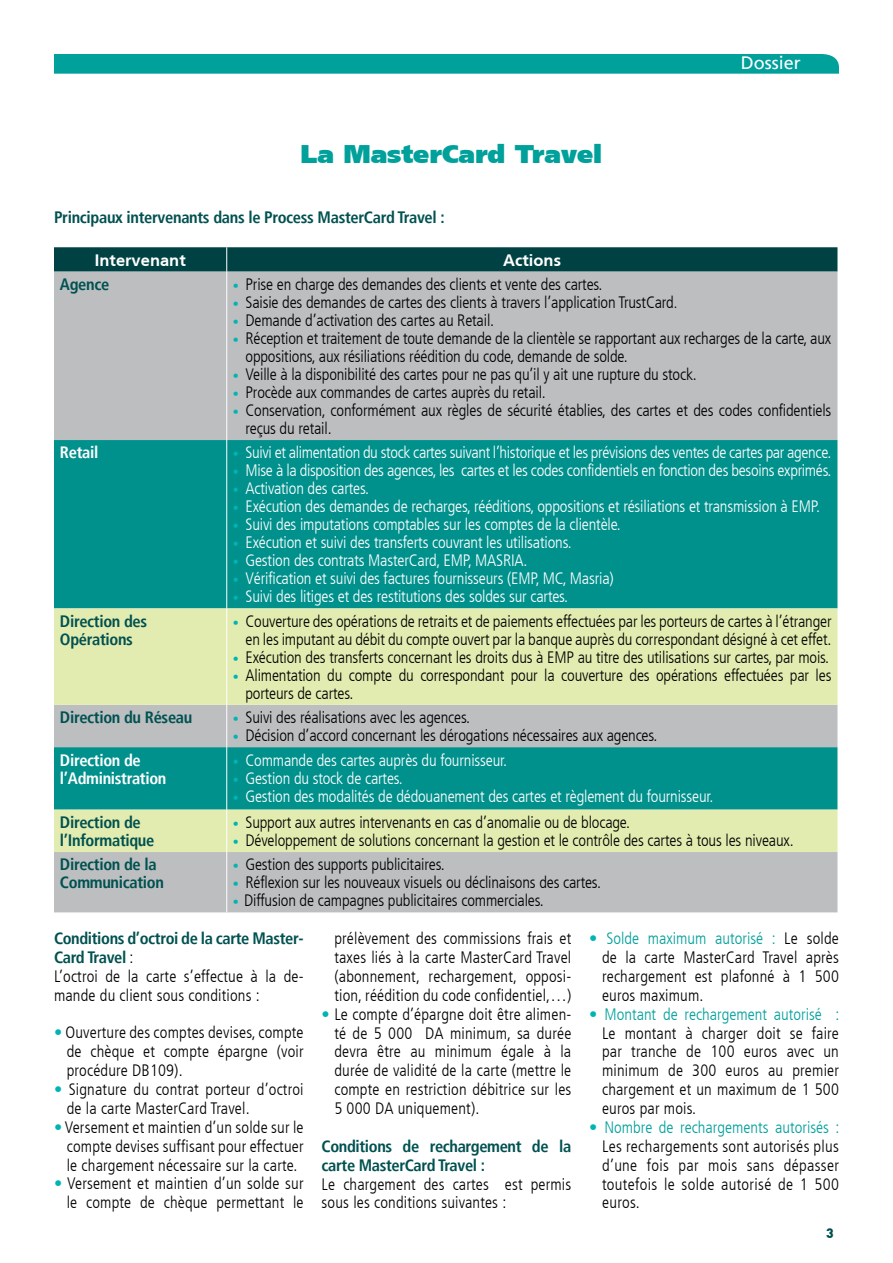
<style>
.page{position:relative;width:893px;height:1263px;background:#fff}
.page>*{position:absolute;margin:0;border:0;box-sizing:border-box;transform-origin:0 0}
.t1{font:900 25.5px "Frutiger CE";color:#00a09b}
.t2{font:18px "Frutiger LT";color:#fff}
.t3{font:300 condensed 16.5px/18.9px "Frutiger LT";letter-spacing:-.01em;color:#000;text-align:justify}
.t4{font:300 condensed 16.5px "Frutiger LT";letter-spacing:-.01em;color:#fff}
.t5{font:300 condensed 16.5px/18.9px "Frutiger LT";letter-spacing:.01em;color:#000}
.t6{font:700 condensed 16.5px/18px "Frutiger LT";letter-spacing:-.02em;color:#005150}
.t7{font:700 condensed 16.5px/18px "Frutiger LT";letter-spacing:-.02em;color:#fff}
.t8{font:700 16.5px "Frutiger CE";color:#fff}
.t9{font:900 13.5px "DIN";color:#005150}
.s1{font-size:12px;color:#00b4b4}
.s2{font-size:15px}
.s3{font-weight:700;color:#005150}
.s4{color:#00b4b4}
.s5{color:#00a09b}
</style>
<div class="page">
<div style="left:54px;top:54px;width:785px;height:20px;background:#00a09b"></div>
<div style="left:54px;top:272px;width:783px;height:640px;background:#bcbec0"></div>
<div style="left:54px;top:440px;width:783px;height:168px;background:#00918d"></div>
<svg style="left:54px;top:608px;width:783px;height:244px;background:#a2ccaa"></svg>
<svg style="left:54px;top:247px;width:783px;height:25px;background:#074748"></svg>
<hr style="left:226px;top:272px;width:1px;height:168px;background:#fff">
<hr style="left:226px;top:440px;width:1px;height:168px;background:#fff">
<hr style="left:226px;top:608px;width:1px;height:97px;background:#fff">
<hr style="left:226px;top:705px;width:1px;height:42px;background:#fff">
<hr style="left:226px;top:747px;width:1px;height:63px;background:#fff">
<hr style="left:226px;top:810px;width:1px;height:42px;background:#fff">
<hr style="left:226px;top:852px;width:1px;height:60px;background:#fff">
<h1 class="t1" style="left:300px;top:139px;width:303px">La MasterCard Travel</h1>
<p class="t2" style="left:741px;top:52px;width:62px">Dossier</p>
<p class="t6" style="left:54px;top:209px;width:392px">Principaux intervenants dans le Process MasterCard Travel :</p>
<p class="t8" style="left:95px;top:250px;width:92px">Intervenant</p>
<p class="t8" style="left:503px;top:250px;width:59px">Actions</p>
<p class="t6" style="left:60px;top:275px;width:51px">Agence</p>
<p class="t3" style="left:233px;top:275px;width:371px"><span class="s1">•</span> Prise en charge des demandes des clients et vente des cartes.</p>
<p class="t3" style="left:233px;top:293px;width:446px"><span class="s1">•</span> Saisie des demandes de cartes des clients à travers l’application TrustCard<span class="s2">.</span></p>
<p class="t3" style="left:233px;top:311px;width:263px"><span class="s1">•</span> Demande d’activation des cartes au Retail.</p>
<p class="t3" style="left:245px;top:330px;width:587px;line-height:18px;text-indent:-13px"><span class="s1">•</span> Réception et traitement de toute demande de la clientèle se rapportant aux recharges de la carte, aux oppositions, aux résiliations réédition du code, demande de solde.</p>
<p class="t3" style="left:233px;top:365px;width:466px"><span class="s1">•</span> Veille à la disponibilité des cartes pour ne pas qu’il y ait une rupture du stock.</p>
<p class="t3" style="left:233px;top:383px;width:315px"><span class="s1">•</span> Procède aux commandes de cartes auprès du retail.</p>
<p class="t3" style="left:245px;top:402px;width:587px;line-height:18px;text-indent:-13px"><span class="s1">•</span> Conservation, conformément aux règles de sécurité établies, des cartes et des codes confidentiels reçus du retail.</p>
<p class="t7" style="left:60px;top:444px;width:40px">Retail</p>
<p class="t4" style="left:233px;top:443px;width:600px"><span class="s1">•</span> Suivi et alimentation du stock cartes suivant l’historique et les prévisions des ventes de cartes par agence.</p>
<p class="t4" style="left:233px;top:461px;width:600px"><span class="s1">•</span> Mise à la disposition des agences, les cartes et les codes confidentiels en fonction des besoins exprimés.</p>
<p class="t4" style="left:233px;top:479px;width:138px"><span class="s1">•</span> Activation des cartes.</p>
<p class="t4" style="left:233px;top:497px;width:589px"><span class="s1">•</span> Exécution des demandes de recharges, rééditions, oppositions et résiliations et transmission à EMP.</p>
<p class="t4" style="left:233px;top:515px;width:390px"><span class="s1">•</span> Suivi des imputations comptables sur les comptes de la clientèle.</p>
<p class="t4" style="left:233px;top:533px;width:340px"><span class="s1">•</span> Exécution et suivi des transferts couvrant les utilisations.</p>
<p class="t4" style="left:233px;top:551px;width:296px"><span class="s1">•</span> Gestion des contrats MasterCard, EMP, MASRIA.</p>
<p class="t4" style="left:233px;top:569px;width:383px"><span class="s1">•</span> Vérification et suivi des factures fournisseurs (EMP, MC, Masria)</p>
<p class="t4" style="left:233px;top:587px;width:337px"><span class="s1">•</span> Suivi des litiges et des restitutions des soldes sur cartes.</p>
<p class="t6" style="left:60px;top:612px;width:89px">Direction des<br>Opérations</p>
<p class="t3" style="left:233px;top:612px;width:600px;line-height:18px;text-align:right"><span class="s1">•</span> Couverture des opérations de retraits et de paiements effectuées par les porteurs de cartes à l’étranger en les imputant au débit du compte ouvert par la banque auprès du correspondant désigné à cet effet.</p>
<p class="t3" style="left:233px;top:648px;width:598px"><span class="s1">•</span> Exécution des transferts concernant les droits dus à EMP au titre des utilisations sur cartes, par mois.</p>
<p class="t3" style="left:245px;top:666px;width:587px;line-height:18px;text-indent:-13px"><span class="s1">•</span> Alimentation du compte du correspondant pour la couverture des opérations effectuées par les porteurs de cartes.</p>
<p class="t6" style="left:60px;top:708px;width:134px">Direction du Réseau</p>
<p class="t3" style="left:233px;top:708px;width:239px"><span class="s1">•</span> Suivi des réalisations avec les agences.</p>
<p class="t3" style="left:233px;top:726px;width:426px"><span class="s1">•</span> Décision d’accord concernant les dérogations nécessaires aux agences.</p>
<p class="t7" style="left:60px;top:751px;width:108px">Direction de l’Administration</p>
<p class="t4" style="left:233px;top:750px;width:276px"><span class="s1">•</span> Commande des cartes auprès du fournisseur.</p>
<p class="t4" style="left:233px;top:768px;width:172px"><span class="s1">•</span> Gestion du stock de cartes.</p>
<p class="t4" style="left:233px;top:786px;width:482px"><span class="s1">•</span> Gestion des modalités de dédouanement des cartes et règlement du fournisseur.</p>
<p class="t6" style="left:60px;top:813px;width:96px">Direction de l’Informatique</p>
<p class="t3" style="left:233px;top:813px;width:399px"><span class="s1">•</span> Support aux autres intervenants en cas d’anomalie ou de blocage.</p>
<p class="t3" style="left:233px;top:831px;width:562px"><span class="s1">•</span> Développement de solutions concernant la gestion et le contrôle des cartes à tous les niveaux.</p>
<p class="t6" style="left:60px;top:856px;width:105px">Direction de la<br>Communication</p>
<p class="t3" style="left:233px;top:855px;width:213px"><span class="s1">•</span> Gestion des supports publicitaires.</p>
<p class="t3" style="left:233px;top:873px;width:370px"><span class="s1">•</span> Réflexion sur les nouveaux visuels ou déclinaisons des cartes.</p>
<p class="t3" style="left:233px;top:891px;width:313px"><span class="s1">•</span> Diffusion de campagnes publicitaires commerciales.</p>
<p class="t5" style="left:54px;top:929px;width:251px"><span class="s3">Conditions d’octroi de la carte Master-<br>Card Travel</span> :<br>L’octroi de la carte s’effectue à la de&shy;mande du client sous conditions :</p>
<p class="t3" style="left:67px;top:1023px;width:238px;text-indent:-13px"><span class="s4">•</span> Ouverture des comptes devises, compte de chèque et compte épargne (voir procédure DB109).</p>
<p class="t5" style="left:67px;top:1080px;width:238px;text-indent:-13px"><span class="s4">•</span> Signature du contrat porteur d’octroi de la carte MasterCard Travel.</p>
<p class="t3" style="left:67px;top:1118px;width:238px;text-indent:-13px"><span class="s4">•</span> Versement et maintien d’un solde sur le compte devises suffisant pour effectuer le chargement nécessaire sur la carte.</p>
<p class="t5" style="left:54px;top:1174px;width:251px;text-align:right"><span class="s4">•</span> Versement et maintien d’un solde sur le compte de chèque permettant le</p>
<p class="t3" style="left:334px;top:929px;width:238px">prélèvement des commissions frais et taxes liés à la carte MasterCard Travel (abonnement, rechargement, opposi&shy;tion, réédition du code confidentiel,…)</p>
<p class="t3" style="left:334px;top:1005px;width:238px;text-indent:-13px"><span class="s4">•</span> Le compte d’épargne doit être alimen&shy;té de 5 000 DA minimum, sa durée devra être au minimum égale à la durée de validité de la carte (mettre le compte en restriction débitrice sur les 5 000 DA uniquement).</p>
<p class="t6" style="left:322px;top:1136px;width:251px;line-height:18.9px">Conditions de rechargement de la carte MasterCard Travel :</p>
<p class="t5" style="left:322px;top:1174px;width:251px">Le chargement des cartes est permis sous les conditions suivantes :</p>
<p class="t3" style="left:602px;top:929px;width:238px;text-indent:-13px"><span class="s4">•</span> <span class="s5">Solde maximum autorisé :</span> Le solde de la carte MasterCard Travel après rechargement est plafonné à 1 500 euros maximum.</p>
<p class="t3" style="left:602px;top:1005px;width:239px;text-indent:-13px"><span class="s4">•</span> <span class="s5">Montant de rechargement autorisé :<br></span>Le montant à charger doit se faire par tranche de 100 euros avec un minimum de 300 euros au premier chargement et un maximum de 1 500 euros par mois.</p>
<p class="t3" style="left:602px;top:1118px;width:239px;text-indent:-13px"><span class="s4">•</span> <span class="s5">Nombre de rechargements autorisés :<br></span>Les rechargements sont autorisés plus d’une fois par mois sans dépasser toutefois le solde autorisé de 1 500 euros.</p>
<p class="t9" style="left:826px;top:1224px;width:9px">3</p>
</div>
